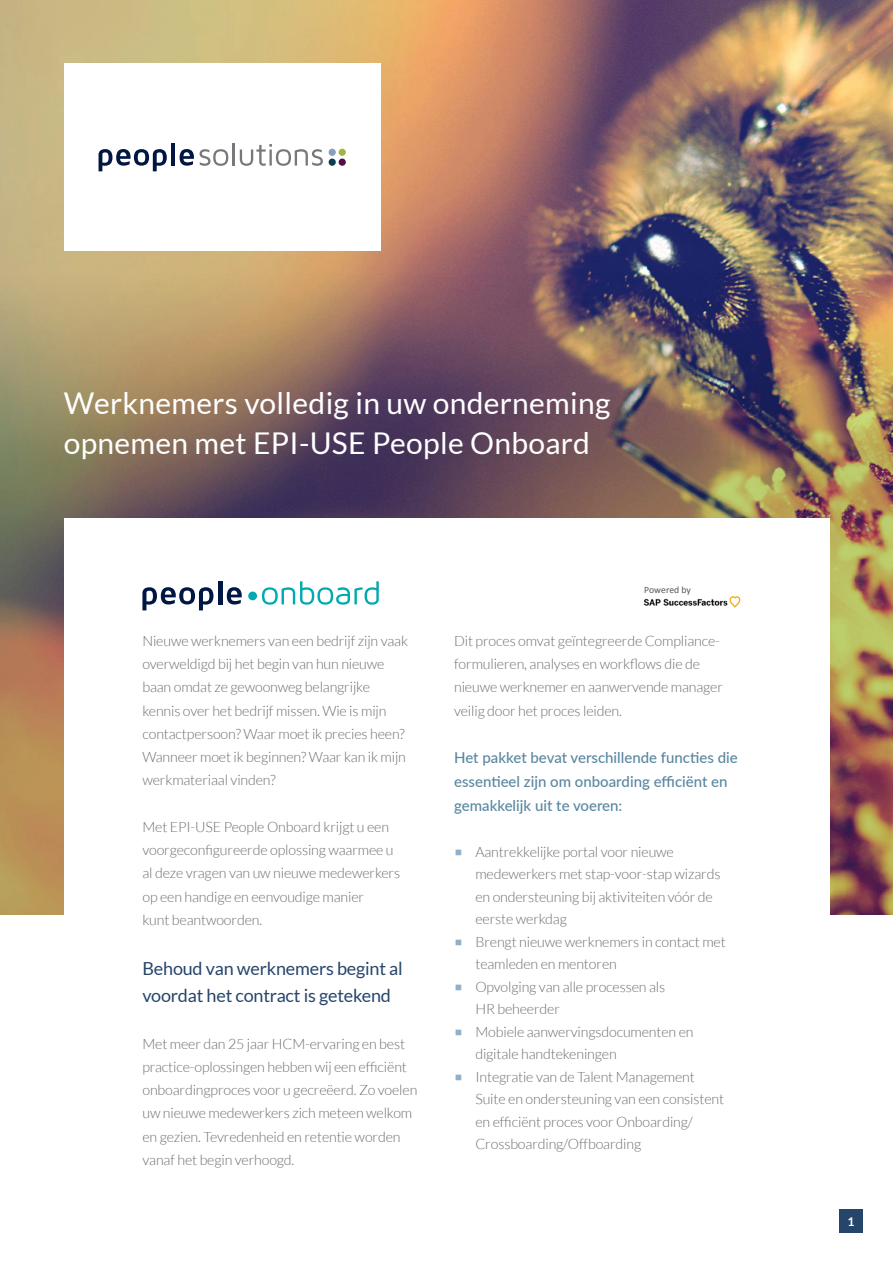
<style>
.page{position:relative;width:893px;height:1263px;background:#fff}
.page>*{position:absolute;margin:0;border:0;box-sizing:border-box;transform-origin:0 0}
.t1{font:30px/40.5px "Lato";letter-spacing:.01em;color:#fff}
.t2{font:18px/27px "Lato";letter-spacing:-.01em;color:#26456b}
.t3{font:500 15px/24px "Lato";color:#5987a0}
.t4{font:300 14.25px/23.2px "Lato";letter-spacing:-.01em;color:#6c6d70}
.t5{font:700 12px "Lato";color:#fff}
.t6{font:9.75px "Calibri";color:#575759}
.s1{font-family:"Acumin Pro Cond";font-weight:700;font-size:25.5px;color:#91afc8}
</style>
<div class="page">
<img style="left:0;top:0;width:893px;height:272px">
<img style="left:0;top:272px;width:893px;height:642px">
<div style="left:64px;top:518px;width:765px;height:735px;background:#fff"></div>
<div style="left:64px;top:64px;width:317px;height:187px;background:#fff"></div>
<svg style="left:99px;top:149px;width:68px;height:22px"></svg>
<hr style="left:171px;top:143px;width:4px;height:22px;background:#001643">
<svg style="left:180px;top:149px;width:14px;height:17px"></svg>
<svg style="left:200px;top:149px;width:28px;height:17px"></svg>
<hr style="left:232px;top:143px;width:3px;height:23px;background:#76787b">
<svg style="left:240px;top:144px;width:83px;height:22px"></svg>
<div style="left:329px;top:149px;width:7px;height:7px;background:#859ec3;border-radius:50%"></div>
<div style="left:339px;top:149px;width:7px;height:7px;background:#a3b344;border-radius:50%"></div>
<div style="left:329px;top:159px;width:7px;height:7px;background:#0b3d4e;border-radius:50%"></div>
<div style="left:339px;top:159px;width:7px;height:7px;background:#530f45;border-radius:50%"></div>
<div style="left:839px;top:1209px;width:24px;height:24px;background:#26456b"></div>
<img style="left:643px;top:596px;width:98px;height:12px">
<svg style="left:142px;top:587px;width:71px;height:23px"></svg>
<hr style="left:218px;top:581px;width:4px;height:23px;background:#001643">
<svg style="left:227px;top:587px;width:15px;height:17px"></svg>
<svg style="left:262px;top:581px;width:117px;height:24px"></svg>
<div style="left:248px;top:591px;width:9px;height:9px;background:#00aab0;border-radius:50%"></div>
<h1 class="t1" style="left:64px;top:382px;width:548px">Werknemers volledig in uw onderneming opnemen met EPI-USE People Onboard</h1>
<p class="t6" style="left:644px;top:583px;width:48px">Powered by</p>
<p class="t4" style="left:142px;top:629px;width:267px">Nieuwe werknemers van een bedrijf zijn vaak overweldigd bij het begin van hun nieuwe baan omdat ze gewoonweg belangrijke kennis over het bedrijf missen. Wie is mijn contactpersoon? Waar moet ik precies heen?<br>Wanneer moet ik beginnen? Waar kan ik mijn werkmateriaal vinden?</p>
<p class="t4" style="left:142px;top:815px;width:259px">Met EPI-USE People Onboard krijgt u een voorgeconfigureerde oplossing waarmee u al deze vragen van uw nieuwe medewerkers op een handige en eenvoudige manier<br>kunt beantwoorden.</p>
<p class="t2" style="left:142px;top:955px;width:262px">Behoud van werknemers begint al voordat het contract is getekend</p>
<p class="t4" style="left:142px;top:1032px;width:276px">Met meer dan 25 jaar HCM-ervaring en best practice-oplossingen hebben wij een efficiënt onboardingproces voor u gecreëerd. Zo voelen uw nieuwe medewerkers zich meteen welkom en gezien. Tevredenheid en retentie worden vanaf het begin verhoogd.</p>
<p class="t4" style="left:454px;top:629px;width:270px">Dit proces omvat geïntegreerde Compliance&shy;formulieren, analyses en workflows die de nieuwe werknemer en aanwervende manager veilig door het proces leiden.</p>
<p class="t3" style="left:454px;top:745px;width:285px">Het pakket bevat verschillende functies die essentieel zijn om onboarding efficiënt en gemakkelijk uit te voeren:</p>
<p class="t4" style="left:475px;top:840px;width:247px;line-height:22.5px;text-indent:-21px"><span class="s1">■</span> Aantrekkelijke portal voor nieuwe medewerkers met stap-voor-stap wizards en ondersteuning bij aktiviteiten vóór de eerste werkdag</p>
<p class="t4" style="left:475px;top:930px;width:252px;line-height:22.5px;text-indent:-21px"><span class="s1">■</span> Brengt nieuwe werknemers in contact met teamleden en mentoren</p>
<p class="t4" style="left:475px;top:975px;width:191px;line-height:22.5px;text-indent:-21px"><span class="s1">■</span> Opvolging van alle processen als<br>HR beheerder</p>
<p class="t4" style="left:475px;top:1020px;width:220px;line-height:22.5px;text-indent:-21px"><span class="s1">■</span> Mobiele aanwervingsdocumenten en digitale handtekeningen</p>
<p class="t4" style="left:475px;top:1065px;width:250px;line-height:22.5px;text-indent:-21px"><span class="s1">■</span> Integratie van de Talent Management Suite en ondersteuning van een consistent en efficiënt proces voor Onboarding/ Crossboarding/Offboarding</p>
<p class="t5" style="left:847px;top:1215px;width:8px">1</p>
</div>
